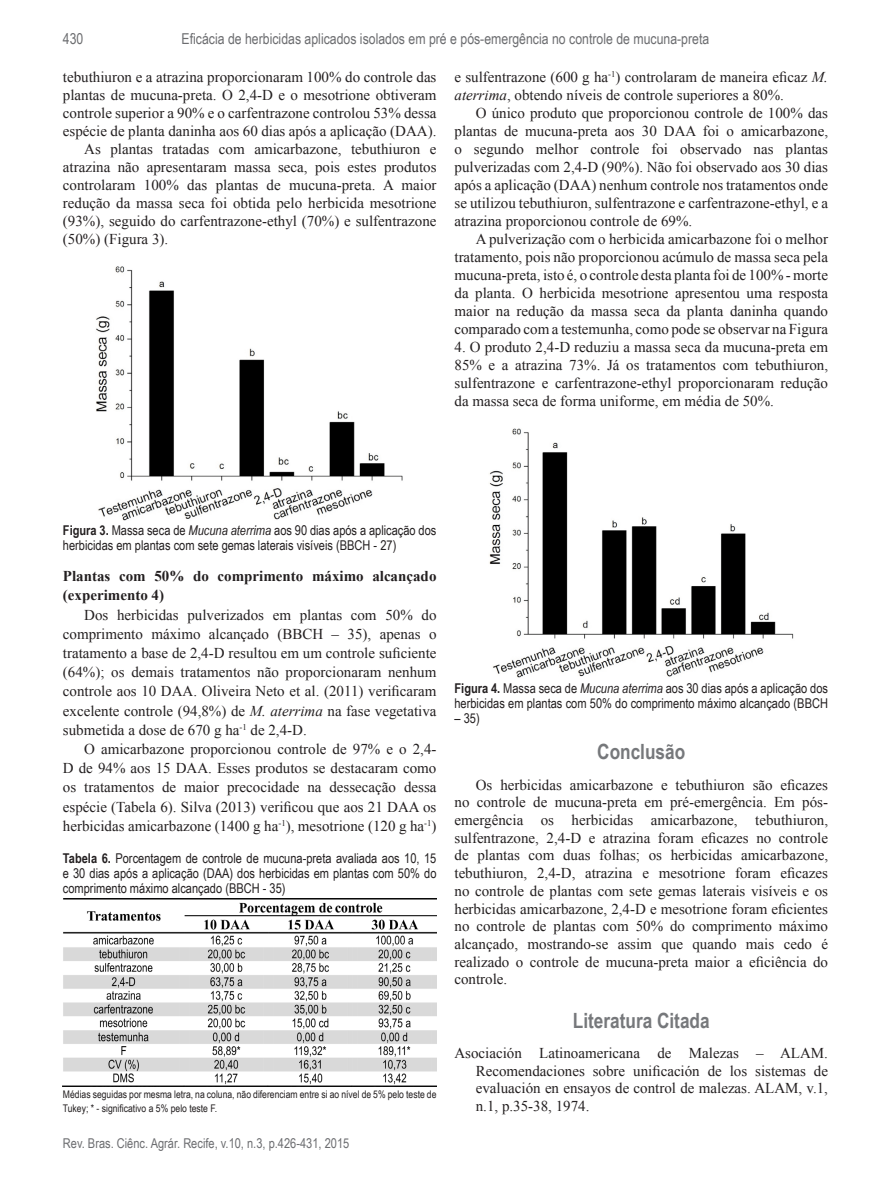
<style>
.page{position:relative;width:891px;height:1188px;background:#fff}
.page>*{position:absolute;margin:0;border:0;box-sizing:border-box;transform-origin:0 0}
.t1{font:700 21px "Arial Narrow";color:#76787b}
.t2{font:15px/18px "Times New Roman";color:#231f20;text-align:justify}
.t3{font:15px "Arial Narrow";color:#6c6d70}
.t4{font:700 15px/19.2px "Times New Roman";color:#231f20}
.t5{font:13.5px/15px "Arial Narrow";color:#231f20}
.t6{font:13.5px "Arial Narrow";color:#6c6d70}
.t7{font:10.5px/13.5px "Arial Narrow";color:#231f20}
.s1{font-style:italic}
.s2{font-weight:700}
</style>
<div class="page">
<img style="left:96px;top:266px;width:307px;height:255px">
<img style="left:63px;top:899px;width:373px;height:187px">
<img style="left:489px;top:428px;width:305px;height:250px">
<p class="t3" style="left:182px;top:28px;width:529px">Eficácia de herbicidas aplicados isolados em pré e pós-emergência no controle de mucuna-preta</p>
<p class="t3" style="left:63px;top:28px;width:22px">430</p>
<p class="t2" style="left:63px;top:68px;width:375px">tebuthiuron e a atrazina proporcionaram 100% do controle das plantas de mucuna-preta. O 2,4-D e o mesotrione obtiveram controle superior a 90% e o carfentrazone controlou 53% dessa espécie de planta daninha aos 60 dias após a aplicação (DAA).</p>
<p class="t2" style="left:63px;top:140px;width:375px;text-indent:21px">As plantas tratadas com amicarbazone, tebuthiuron e atrazina não apresentaram massa seca, pois estes produtos controlaram 100% das plantas de mucuna-preta. A maior redução da massa seca foi obtida pelo herbicida mesotrione (93%), seguido do carfentrazone-ethyl (70%) e sulfentrazone (50%) (Figura 3).</p>
<p class="t2" style="left:454px;top:68px;width:375px">e sulfentrazone (600 g ha<sup>-1</sup>) controlaram de maneira eficaz <span class="s1">M. aterrima</span>, obtendo níveis de controle superiores a 80%.</p>
<p class="t2" style="left:454px;top:104px;width:375px;text-indent:21px">O único produto que proporcionou controle de 100% das plantas de mucuna-preta aos 30 DAA foi o amicarbazone, o segundo melhor controle foi observado nas plantas pulverizadas com 2,4-D (90%). Não foi observado aos 30 dias após a aplicação (DAA) nenhum controle nos tratamentos onde se utilizou tebuthiuron, sulfentrazone e carfentrazone-ethyl, e a atrazina proporcionou controle de 69%.</p>
<p class="t2" style="left:454px;top:230px;width:375px;text-indent:21px">A pulverização com o herbicida amicarbazone foi o melhor tratamento, pois não proporcionou acúmulo de massa seca pela mucuna-preta, isto é, o controle desta planta foi de 100% - morte da planta. O herbicida mesotrione apresentou uma resposta maior na redução da massa seca da planta daninha quando comparado com a testemunha, como pode se observar na Figura</p>
<p class="t2" style="left:454px;top:338px;width:375px">4. O produto 2,4-D reduziu a massa seca da mucuna-preta em 85% e a atrazina 73%. Já os tratamentos com tebuthiuron, sulfentrazone e carfentrazone-ethyl proporcionaram redução da massa seca de forma uniforme, em média de 50%.</p>
<p class="t5" style="left:63px;top:522px;width:375px"><span class="s2">Figura 3.</span> Massa seca de <span class="s1">Mucuna aterrima</span> aos 90 dias após a aplicação dos herbicidas em plantas com sete gemas laterais visíveis (BBCH - 27)</p>
<p class="t4" style="left:63px;top:566px;width:375px">Plantas com 50% do comprimento máximo alcançado (experimento 4)</p>
<p class="t2" style="left:63px;top:605px;width:375px;line-height:19.2px;text-indent:21px">Dos herbicidas pulverizados em plantas com 50% do comprimento máximo alcançado (BBCH – 35), apenas o tratamento a base de 2,4-D resultou em um controle suficiente (64%); os demais tratamentos não proporcionaram nenhum controle aos 10 DAA. Oliveira Neto et al. (2011) verificaram excelente controle (94,8%) de <span class="s1">M. aterrima</span> na fase vegetativa submetida a dose de 670 g ha<sup>-1</sup> de 2,4-D.</p>
<p class="t2" style="left:63px;top:739px;width:375px;line-height:19.2px;text-indent:21px">O amicarbazone proporcionou controle de 97% e o 2,4- D de 94% aos 15 DAA. Esses produtos se destacaram como os tratamentos de maior precocidade na dessecação dessa espécie (Tabela 6). Silva (2013) verificou que aos 21 DAA os herbicidas amicarbazone (1400 g ha<sup>-1</sup>), mesotrione (120 g ha<sup>-1</sup>)</p>
<p class="t5" style="left:63px;top:850px;width:375px;text-align:justify"><span class="s2">Tabela 6.</span> Porcentagem de controle de mucuna-preta avaliada aos 10, 15 e 30 dias após a aplicação (DAA) dos herbicidas em plantas com 50% do comprimento máximo alcançado (BBCH - 35)</p>
<p class="t7" style="left:63px;top:1087px;width:375px">Médias seguidas por mesma letra, na coluna, não diferenciam entre si ao nível de 5% pelo teste de<br>Tukey; * - significativo a 5% pelo teste F.</p>
<p class="t6" style="left:63px;top:1134px;width:288px">Rev. Bras. Ciênc. Agrár. Recife, v.10, n.3, p.426-431, 2015</p>
<p class="t5" style="left:454px;top:680px;width:375px"><span class="s2">Figura 4.</span> Massa seca de <span class="s1">Mucuna aterrima</span> aos 30 dias após a aplicação dos herbicidas em plantas com 50% do comprimento máximo alcançado (BBCH</p>
<p class="t5" style="left:454px;top:710px;width:27px">– 35)</p>
<p class="t1" style="left:597px;top:736px;width:90px">Conclusão</p>
<p class="t2" style="left:454px;top:776px;width:375px;text-indent:21px">Os herbicidas amicarbazone e tebuthiuron são eficazes no controle de mucuna-preta em pré-emergência. Em pós&shy;emergência os herbicidas amicarbazone, tebuthiuron, sulfentrazone, 2,4-D e atrazina foram eficazes no controle de plantas com duas folhas; os herbicidas amicarbazone, tebuthiuron, 2,4-D, atrazina e mesotrione foram eficazes no controle de plantas com sete gemas laterais visíveis e os herbicidas amicarbazone, 2,4-D e mesotrione foram eficientes no controle de plantas com 50% do comprimento máximo alcançado, mostrando-se assim que quando mais cedo é realizado o controle de mucuna-preta maior a eficiência do controle.</p>
<p class="t1" style="left:573px;top:1004px;width:138px">Literatura Citada</p>
<p class="t2" style="left:476px;top:1044px;width:354px;text-indent:-21px">Asociación Latinoamericana de Malezas – ALAM.<br>Recomendaciones sobre unificación de los sistemas de evaluación en ensayos de control de malezas. ALAM, v.1, n.1, p.35-38, 1974.</p>
</div>
